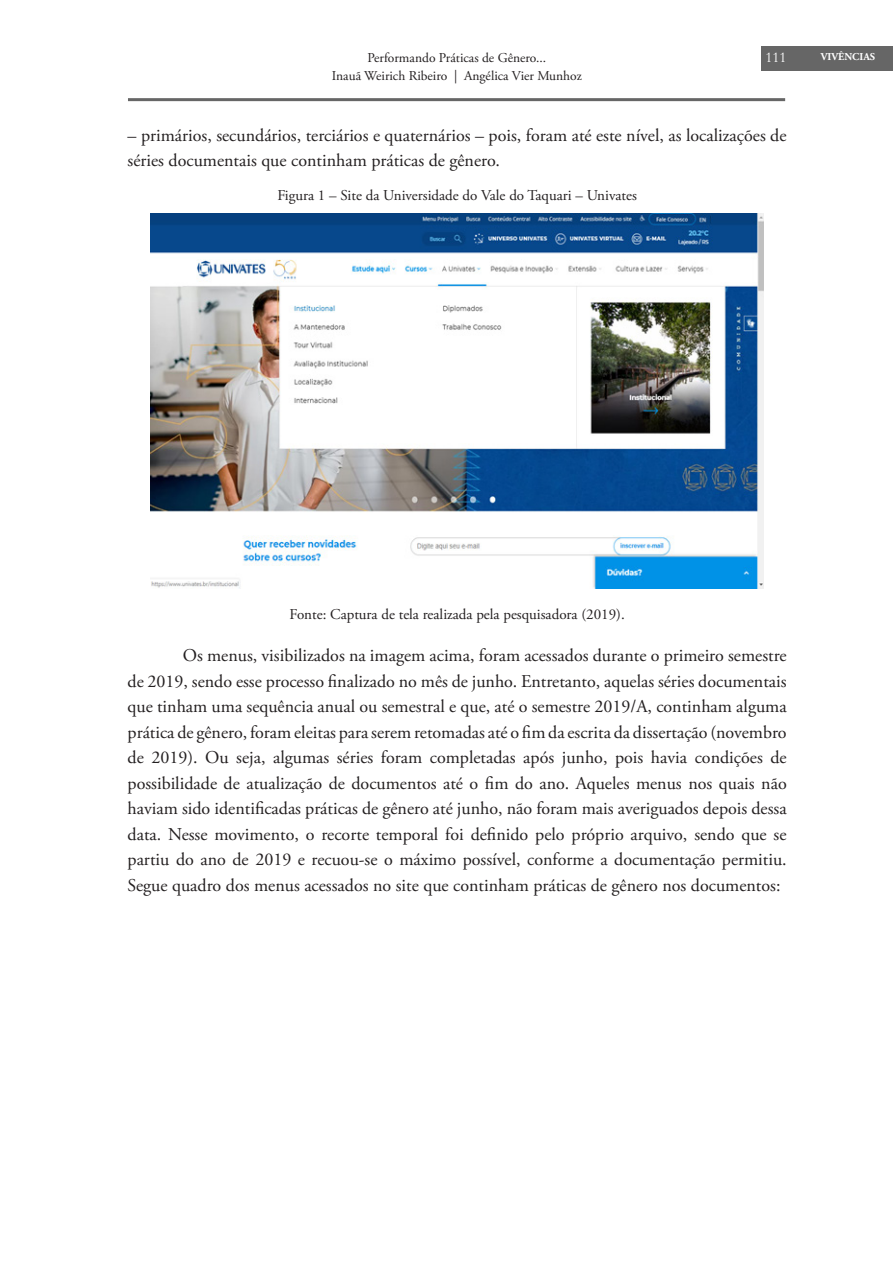
<style>
.page{position:relative;width:893px;height:1263px;background:#fff}
.page>*{position:absolute;margin:0;border:0;box-sizing:border-box;transform-origin:0 0}
.TEXTO_NORMAL{font:18px/25.5px "Adobe Garamond Pro";color:#231f20}
.Tabela{font:15px "Adobe Garamond Pro";color:#231f20}
.t1{font:15px "Garamond";color:#fff}
.t2{font:13.5px "Adobe Garamond Pro";color:#231f20}
.t3{font:700 10.5px "Adobe Garamond Pro";color:#fff}
</style>
<div class="page">
<div style="left:761px;top:46px;width:132px;height:25px;background:#666"></div>
<hr style="left:128px;top:98px;width:657px;height:3px;background:#666">
<img style="left:151px;top:213px;width:613px;height:375px">
<p class="t2" style="left:367px;top:49px;width:180px">Performando Práticas de Gênero...</p>
<p class="t1" style="left:766px;top:47px;width:23px">111</p>
<p class="t2" style="left:332px;top:67px;width:252px">Inauã Weirich Ribeiro | Angélica Vier Munhoz</p>
<p class="TEXTO_NORMAL" style="left:128px;top:123px;width:660px">– primários, secundários, terciários e quaternários – pois, foram até este nível, as localizações de séries documentais que continham práticas de gênero.</p>
<p class="Tabela" style="left:277px;top:186px;width:361px">Figura 1 – Site da Universidade do Vale do Taquari – Univates</p>
<p class="t3" style="left:821px;top:50px;width:56px">VIVÊNCIAS</p>
<p class="Tabela" style="left:289px;top:605px;width:337px">Fonte: Captura de tela realizada pela pesquisadora (2019).</p>
<p class="TEXTO_NORMAL" style="left:128px;top:643px;width:661px;text-align:justify;text-indent:55px">Os menus, visibilizados na imagem acima, foram acessados durante o primeiro semestre de 2019, sendo esse processo finalizado no mês de junho. Entretanto, aquelas séries documentais que tinham uma sequência anual ou semestral e que, até o semestre 2019/A, continham alguma prática de gênero, foram eleitas para serem retomadas até o fim da escrita da dissertação (novembro de 2019). Ou seja, algumas séries foram completadas após junho, pois havia condições de possibilidade de atualização de documentos até o fim do ano. Aqueles menus nos quais não haviam sido identificadas práticas de gênero até junho, não foram mais averiguados depois dessa data. Nesse movimento, o recorte temporal foi definido pelo próprio arquivo, sendo que se partiu do ano de 2019 e recuou-se o máximo possível, conforme a documentação permitiu.<br>Segue quadro dos menus acessados no site que continham práticas de gênero nos documentos:</p>
</div>
